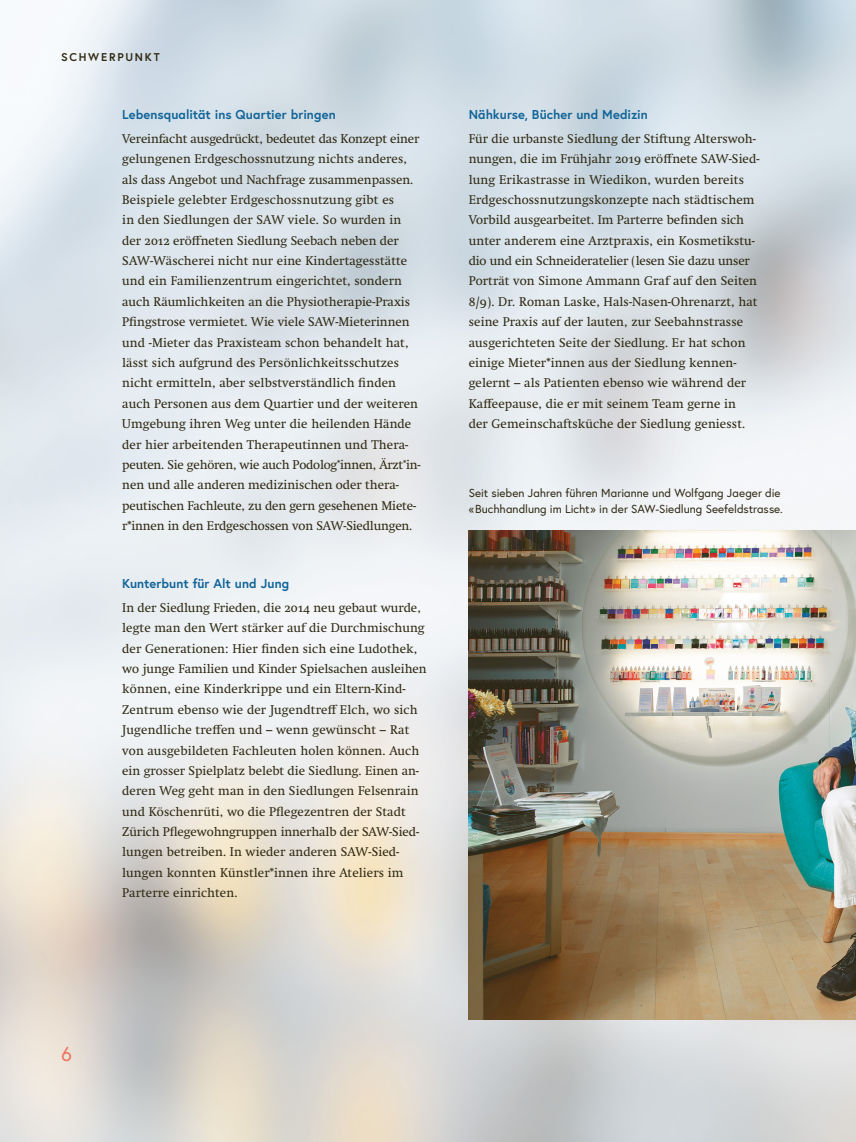
<style>
.page{position:relative;width:856px;height:1142px;background:#fff}
.page>*{position:absolute;margin:0;border:0;box-sizing:border-box;transform-origin:0 0}
.Pagina_Linksbündig{font:20px "Europa";color:#ee735e}
.Fliesstext__optimum{font:12.88px/20.4px "Swift Neue LT Pro";letter-spacing:.01em;color:#2f2912}
.Fliesstext__optimum-2{font:12.88px/20.4px "Swift Neue LT Pro";letter-spacing:-.01em;color:#2f2912}
.Untertitel{font:700 12.88px "Europa";letter-spacing:.005em;color:#106498}
.Legende_Neu___oben{font:11.62px/15.2px "Europa";color:#2f2912}
.Rubrik_Spitzmarke{font:700 11.25px "Europa";letter-spacing:.155em;color:#2f2912}
</style>
<div class="page">
<img style="left:0;top:0;width:856px;height:1141px">
<img style="left:469px;top:530px;width:387px;height:489px">
<p class="Rubrik_Spitzmarke" style="left:61px;top:50px;width:100px">SCHWERPUNKT</p>
<p class="Untertitel" style="left:122px;top:105px;width:215px">Lebensqualität ins Quartier bringen</p>
<p class="Fliesstext__optimum-2" style="left:122px;top:128px;width:299px">Vereinfacht ausgedrückt, bedeutet das Konzept einer gelungenen Erdgeschossnutzung nichts anderes,</p>
<p class="Fliesstext__optimum" style="left:122px;top:169px;width:293px">als dass Angebot und Nachfrage zusammenpassen.<br>Beispiele gelebter Erdgeschossnutzung gibt es</p>
<p class="Fliesstext__optimum" style="left:122px;top:210px;width:281px">in den Siedlungen der SAW viele. So wurden in</p>
<p class="Fliesstext__optimum" style="left:122px;top:230px;width:278px">der 2012 eröffneten Siedlung Seebach neben der</p>
<p class="Fliesstext__optimum" style="left:122px;top:250px;width:297px">SAW-Wäscherei nicht nur eine Kindertagesstätte und ein Familienzentrum eingerichtet, sondern auch Räumlichkeiten an die Physiotherapie-Praxis Pfingstrose vermietet. Wie viele SAW-Mieterinnen und -Mieter das Praxisteam schon behandelt hat, lässt sich aufgrund des Persönlichkeitsschutzes nicht ermitteln, aber selbstverständlich finden auch Personen aus dem Quartier und der weiteren</p>
<p class="Fliesstext__optimum" style="left:122px;top:413px;width:298px">Umgebung ihren Weg unter die heilenden Hände der hier arbeitenden Therapeutinnen und Thera&shy;peuten. Sie gehören, wie auch Podolog<sup>*</sup>innen, Ärzt<sup>*</sup>in-- nen und alle anderen medizinischen oder thera--</p>
<p class="Fliesstext__optimum-2" style="left:122px;top:495px;width:295px">peutischen Fachleute, zu den gern gesehenen Miete&shy;r*innen in den Erdgeschossen von SAW-Siedlungen.</p>
<p class="Untertitel" style="left:122px;top:574px;width:168px">Kunterbunt für Alt und Jung</p>
<p class="Fliesstext__optimum" style="left:122px;top:597px;width:306px">In der Siedlung Frieden, die 2014 neu gebaut wurde, legte man den Wert stärker auf die Durchmischung der Generationen: Hier finden sich eine Ludothek, wo junge Familien und Kinder Spielsachen ausleihen können, eine Kinderkrippe und ein Eltern---Kind-Zentrum ebenso wie der Jugendtreff Elch, wo sich Jugendliche treffen und – wenn gewünscht – Rat von ausgebildeten Fachleuten holen können. Auch ein grosser Spielplatz belebt die Siedlung. Einen an&shy;deren Weg geht man in den Siedlungen Felsenrain und Köschenrüti, wo die Pflegezentren der Stadt Zürich Pflegewohngruppen innerhalb der SAW-Sied&shy;lungen betreiben. In wieder anderen SAW-Sied&shy;lungen konnten Künstler*innen ihre Ateliers im Parterre einrichten.</p>
<p class="Untertitel" style="left:469px;top:105px;width:181px">Nähkurse, Bücher und Medizin</p>
<p class="Fliesstext__optimum" style="left:469px;top:128px;width:292px">Für die urbanste Siedlung der Stiftung Alterswoh&shy;nungen, die im Frühjahr 2019 eröffnete SAW-Sied&shy;lung Erikastrasse in Wiedikon, wurden bereits Erdgeschossnutzungskonzepte nach städtischem Vorbild ausgearbeitet. Im Parterre befinden sich</p>
<p class="Fliesstext__optimum" style="left:469px;top:230px;width:287px">unter anderem eine Arztpraxis, ein Kosmetikstu-</p>
<p class="Fliesstext__optimum" style="left:469px;top:250px;width:290px">dio und ein Schneideratelier (lesen Sie dazu unser Porträt von Simone Ammann Graf auf den Seiten 8/9). Dr. Roman Laske, Hals-Nasen-Ohrenarzt, hat seine Praxis auf der lauten, zur Seebahnstrasse</p>
<p class="Fliesstext__optimum" style="left:469px;top:332px;width:278px">ausgerichteten Seite der Siedlung. Er hat schon</p>
<p class="Fliesstext__optimum" style="left:469px;top:352px;width:279px">einige Mieter*innen aus der Siedlung kennen&shy;gelernt – als Patienten ebenso wie während der<br>Kaffeepause, die er mit seinem Team gerne in</p>
<p class="Fliesstext__optimum" style="left:469px;top:413px;width:278px">der Gemeinschaftsküche der Siedlung geniesst.</p>
<p class="Legende_Neu___oben" style="left:469px;top:485px;width:316px">Seit sieben Jahren führen Marianne und Wolfgang Jaeger die «Buchhandlung im Licht» in der SAW-Siedlung Seefeldstrasse.</p>
<p class="Pagina_Linksbündig" style="left:61px;top:1040px;width:12px">6</p>
</div>
